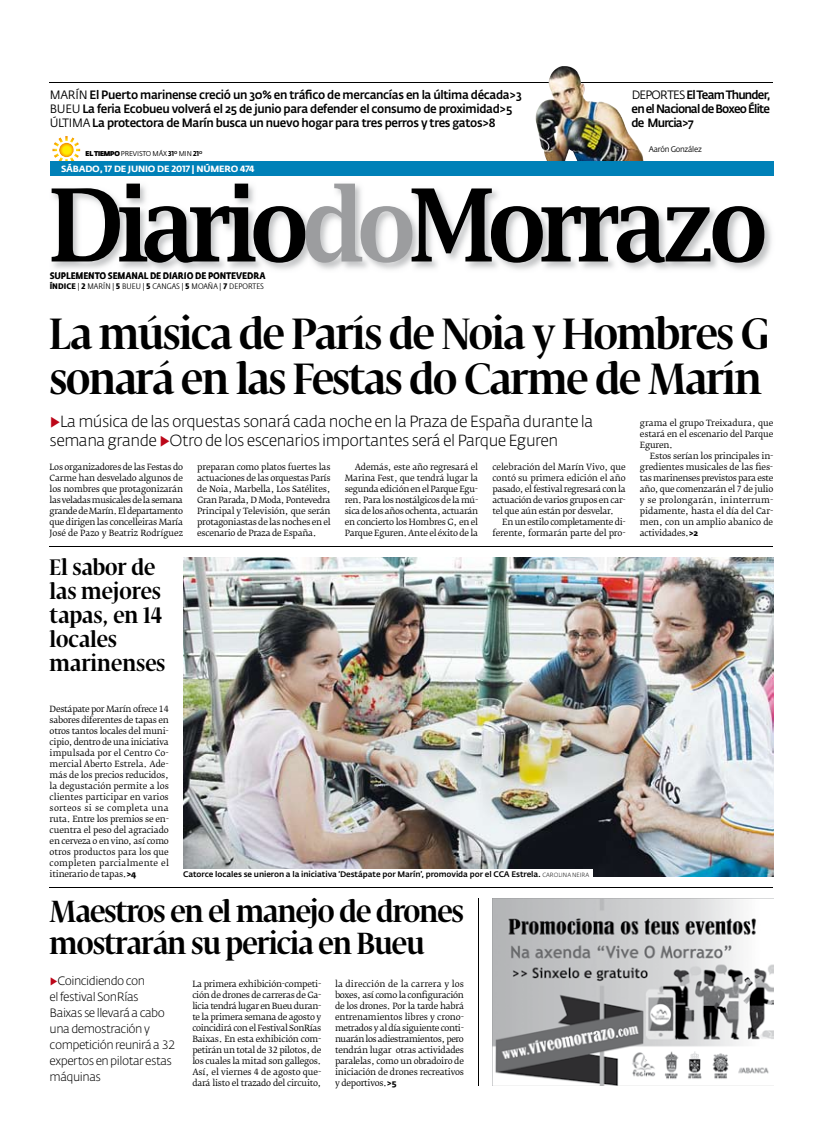
<style>
.page{position:relative;width:823px;height:1134px;background:#fff}
.page>*{position:absolute;margin:0;border:0;box-sizing:border-box;transform-origin:0 0}
.t1{font:600 101px "Lucida Bright";letter-spacing:-.06em;color:#000;scale:.92 1}
.t2{font:600 condensed 43px/45px "Fedra Serif Display";letter-spacing:-.025em;color:#000;scale:1.1 1}
.t3{font:600 condensed 30px/32px "Fedra Serif Display";letter-spacing:-.025em;color:#000;scale:1.1 1}
.t4{font:600 condensed 22px/24px "Fedra Serif Display";color:#000;scale:1.1 1}
.t5{font:300 16px/19px "Fedra Sans Alt Std";letter-spacing:-.03em;color:#000}
.t6{font:500 12px/14px "Fedra Sans Alt Std";letter-spacing:-.03em;color:#000;text-align:justify;scale:.95 1}
.t7{font:300 12px/16px "Fedra Sans Alt Std";letter-spacing:-.04em;color:#000}
.t8{font:700 9px "Fedra Sans Cond Alt Std";letter-spacing:-.01em;color:#000;scale:1.2 1}
.t9{font:700 9px "Fedra Sans Alt Std";letter-spacing:-.02em;color:#fff}
.t10{font:8.5px/11px "Fedra Serif B Std";letter-spacing:-.03em;color:#000;text-align:justify}
.t11{font:500 8px "Fedra Sans Alt Std";letter-spacing:-.01em;color:#000}
.t12{font:300 8px "Fedra Sans Cond Alt Std";letter-spacing:.005em;color:#000;scale:1.2 1}
.t13{font:8px "Fedra Sans Alt Std";letter-spacing:-.03em;color:#000;scale:.95 1}
.t14{font:7px "Fedra Sans Alt Std";letter-spacing:-.02em;color:#000;scale:.95 1}
.s1{font-weight:400}
.s2{font-family:"Fe Sa Dis";font-weight:800}
.s3{font-weight:700}
.s4{color:#9c9d9f}
.s5{color:#bc0719}
.s6{font-family:"Fedra Sans Alt Std";font-weight:700}
.s7{font-weight:300;font-size:6px}
</style>
<div class="page">
<img style="left:183px;top:558px;width:589px;height:319px">
<hr style="left:50px;top:547px;width:722px;height:1px;background:#000">
<hr style="left:50px;top:887px;width:722px;height:1px;background:#000">
<hr style="left:478px;top:899px;width:1px;height:187px;background:#000">
<div style="left:183px;top:869px;width:408px;height:9px;background:#fff"></div>
<img style="left:492px;top:899px;width:280px;height:187px">
<img style="left:52px;top:136px;width:28px;height:26px">
<hr style="left:50px;top:82px;width:722px;height:1px;background:#000">
<img style="left:535px;top:66px;width:109px;height:96px">
<div style="left:50px;top:162px;width:722px;height:14px;background:#0081b8"></div>
<img style="left:53px;top:185px;width:719px;height:85px">
<img style="left:50px;top:272px;width:214px;height:1px">
<p class="t6" style="left:50px;top:88px;width:498px;text-align:left"><span class="s1">MARÍN</span> El Puerto marinense creció un 30% en tráfico de mercancías en la última década&gt;3<br><span class="s1">BUEU</span> La feria Ecobueu volverá el 25 de junio para defender el consumo de proximidad&gt;5<br><span class="s1">ÚLTIMA</span> La protectora de Marín busca un nuevo hogar para tres perros y tres gatos&gt;8</p>
<p class="t14" style="left:85px;top:150px;width:125px"><span class="s2">EL TIEMPO</span> PREVISTO MÁX <span class="s3">31</span><sup>O</sup> MIN <span class="s3">21</span><sup>O</sup></p>
<p class="t9" style="left:61px;top:163px;width:195px">SÁBADO, 17 DE JUNIO DE 2017 | NÚMERO 474</p>
<h3 class="t6" style="left:631px;top:88px;width:148px"><span class="s1">DEPORTES</span>El Team Thunder, en el Nacional de Boxeo Élite de Murcia&gt;7</h3>
<p class="t13" style="left:648px;top:144px;width:57px">Aarón González</p>
<h1 class="t1" style="left:50px;top:168px;width:781px">Diario<span class="s4">do</span>Morrazo</h1>
<p class="t8" style="left:50px;top:270px;width:181px">SUPLEMENTO SEMANAL DE DIARIO DE PONTEVEDRA</p>
<p class="t12" style="left:50px;top:281px;width:180px"><span class="s3">ÍNDICE</span> | <span class="s3">2</span> MARÍN | <span class="s3">5</span> BUEU | <span class="s3">5</span> CANGAS | <span class="s3">5</span> MOAÑA | <span class="s3">7</span> DEPORTES</p>
<h2 class="t2" style="left:50px;top:317px;width:655px">La música de París de Noia y Hombres G sonará en las Festas do Carme de Marín</h2>
<h3 class="t5" style="left:50px;top:412px;width:545px"><span class="s5">▶</span>La música de las orquestas sonará cada noche en la Praza de España durante la semana grande <span class="s5">▶</span>Otro de los escenarios importantes será el Parque Eguren</h3>
<p class="t10" style="left:50px;top:461px;width:135px">Los organizadores de las Festas do Carme han desvelado algunos de los nombres que protagonizarán las veladas musicales de la semana grande de Marín. El departamento que dirigen las concelleiras María José de Pazo y Beatriz Rodríguez</p>
<p class="t10" style="left:197px;top:461px;width:135px">preparan como platos fuertes las actuaciones de las orquestas París de Noia, Marbella, Los Satélites, Gran Parada, D Moda, Pontevedra Principal y Televisión, que serán protagoniastas de las noches en el escenario de Praza de España.</p>
<p class="t10" style="left:344px;top:461px;width:135px;text-indent:10px">Además, este año regresará el Marina Fest, que tendrá lugar la segunda edición en el Parque Egu&shy;ren. Para los nostálgicos de la mú&shy;sica de los años ochenta, actuarán en concierto los Hombres G, en el Parque Eguren. Ante el éxito de la</p>
<p class="t10" style="left:492px;top:461px;width:135px">celebración del Marín Vivo, que contó su primera edición el año pasado, el festival regresará con la actuación de varios grupos en car&shy;tel que aún están por desvelar.</p>
<p class="t10" style="left:492px;top:516px;width:135px;text-align:right">En un estilo completamente di&shy;ferente, formarán parte del pro-</p>
<h3 class="t4" style="left:50px;top:558px;width:107px">El sabor de las mejores tapas, en 14 locales marinenses</h3>
<p class="t10" style="left:50px;top:703px;width:121px">Destápate por Marín ofrece 14 sabores diferentes de tapas en otros tantos locales del muni&shy;cipio, dentro de una iniciativa impulsada por el Centro Co&shy;mercial Aberto Estrela. Ade&shy;más de los precios reducidos, la degustación permite a los clientes participar en varios sorteos si se completa una ruta. Entre los premios se en&shy;cuentra el peso del agraciado en cerveza o en vino, así como otros productos para los que completen parcialmente el itinerario de tapas.<span class="s6">&gt;4</span></p>
<p class="t11" style="left:183px;top:869px;width:407px">Catorce locales se unieron a la iniciativa ‘Destápate por Marín’, promovida por el CCA Estrela. <span class="s7">CAROLINA NEIRA</span></p>
<h3 class="t3" style="left:50px;top:899px;width:378px">Maestros en el manejo de drones mostrarán su pericia en Bueu</h3>
<p class="t10" style="left:192px;top:978px;width:130px">La primera exhibición-competi&shy;ción de drones de carreras de Ga&shy;licia tendrá lugar en Bueu duran&shy;te la primera semana de agosto y coincidirá con el Festival SonRías Baixas. En esta exhibición com&shy;petirán un total de 32 pilotos, de los cuales la mitad son gallegos.<br>Así, el viernes 4 de agosto que&shy;dará listo el trazado del circuito,</p>
<h3 class="t7" style="left:50px;top:973px;width:127px"><span class="s5">▶</span>Coincidiendo con<br>el festival SonRías<br>Baixas se llevará a cabo una demostración y competición reunirá a 32 expertos en pilotar estas máquinas</h3>
<p class="t10" style="left:335px;top:978px;width:130px">la dirección de la carrera y los boxes, así como la configuración de los drones. Por la tarde habrá entrenamientos libres y crono&shy;metrados y al día siguiente conti&shy;nuarán los adiestramientos, pero tendrán lugar otras actividades paralelas, como un obradoiro de iniciación de drones recreativos y deportivos.<span class="s6">&gt;5</span></p>
<p class="t10" style="left:639px;top:417px;width:135px">grama el grupo Treixadura, que estará en el escenario del Parque Eguren.</p>
<p class="t10" style="left:639px;top:450px;width:135px;text-indent:10px">Estos serían los principales in&shy;gredientes musicales de las fies&shy;tas marinenses previstos para este año, que comenzarán el 7 de julio y se prolongarán, ininterrum&shy;pidamente, hasta el día del Car&shy;men, con un amplio abanico de actividades.<span class="s6">&gt;2</span></p>
</div>
